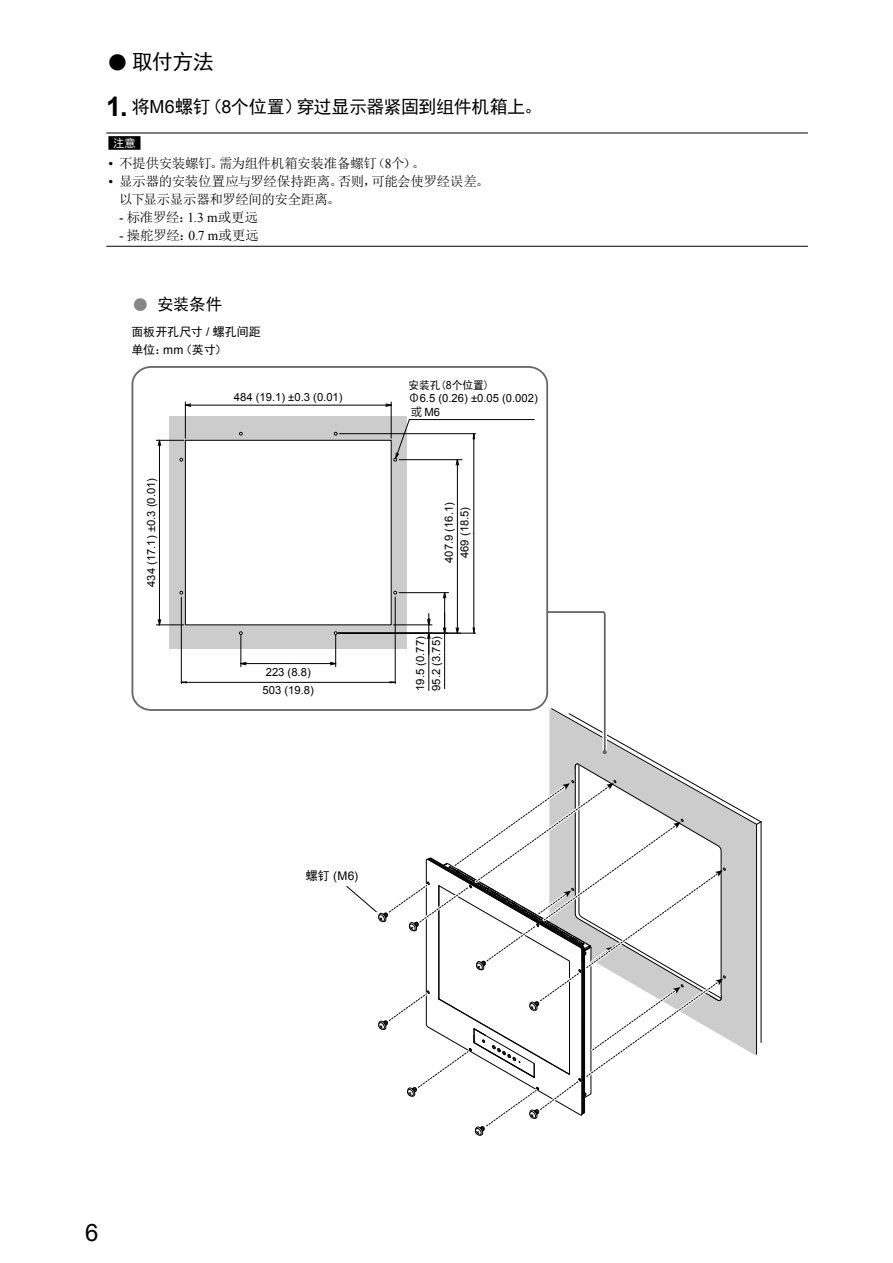
<style>
.page{position:relative;width:893px;height:1263px;background:#fff}
.page>*{position:absolute;margin:0;border:0;box-sizing:border-box;transform-origin:0 0}
.t1{font:24px "Arial";color:#000}
.t2{font:21px "Sim Hei";color:#000}
.t3{font:18px "Sim Hei";letter-spacing:-.025em;color:#000}
.t4{font:16.5px "Sim Hei";color:#000}
.t5{font:13.5px/18px "Sim Sun";letter-spacing:-.025em;color:#000}
.t6{font:12px/18px "Sim Hei";color:#000}
.t7{font:12px "Arial";color:#000}
.t8{font:11.25px/15.8px "Arial";color:#000}
.t9{font:11.25px "Sim Hei";color:#000;scale:.95 1}
.t10{font:11.25px "Sim Hei";color:#fff}
.s1{font-family:"Arial";font-weight:700;font-size:37.8px}
.s2{font-family:"Arial";font-weight:700;font-size:27px}
.s3{font-family:"Arial"}
.s4{font-family:"Times New Roman"}
.s5{font-family:"Arial";font-weight:700;font-size:29.7px;color:#878788}
.s6{font-family:"Koz Go Std"}
.s7{font-family:"Sim Hei"}
</style>
<div class="page">
<hr style="left:106px;top:133px;width:702px;height:1px;background:#000">
<hr style="left:106px;top:246px;width:702px;height:1px;background:#000">
<div style="left:108px;top:136px;width:32px;height:14px;background:#000"></div>
<hr style="left:761px;top:822px;width:1px;height:220px;background:#000">
<div style="left:169px;top:416px;width:238px;height:233px;background:#ccc"></div>
<div style="left:185px;top:440px;width:207px;height:185px;background:#fff;border:1px solid #000"></div>
<hr style="left:159px;top:533px;width:1px;height:92px;background:#000">
<hr style="left:159px;top:440px;width:1px;height:93px;background:#000">
<svg style="left:156px;top:619px;width:28px;height:7px"></svg>
<svg style="left:156px;top:439px;width:28px;height:7px"></svg>
<hr style="left:240px;top:636px;width:1px;height:31px;background:#000">
<hr style="left:335px;top:635px;width:1px;height:32px;background:#000">
<hr style="left:241px;top:663px;width:47px;height:1px;background:#000">
<hr style="left:288px;top:663px;width:48px;height:1px;background:#000">
<svg style="left:240px;top:661px;width:7px;height:5px"></svg>
<svg style="left:329px;top:661px;width:8px;height:5px"></svg>
<hr style="left:339px;top:433px;width:137px;height:1px;background:#000">
<hr style="left:473px;top:533px;width:1px;height:100px;background:#000">
<hr style="left:473px;top:434px;width:1px;height:99px;background:#000">
<svg style="left:472px;top:433px;width:3px;height:7px"></svg>
<hr style="left:399px;top:459px;width:63px;height:1px;background:#000">
<hr style="left:181px;top:597px;width:1px;height:86px;background:#000">
<hr style="left:181px;top:682px;width:107px;height:1px;background:#000">
<hr style="left:288px;top:682px;width:107px;height:1px;background:#000">
<hr style="left:391px;top:402px;width:1px;height:36px;background:#000">
<hr style="left:185px;top:402px;width:1px;height:36px;background:#000">
<hr style="left:288px;top:405px;width:103px;height:1px;background:#000">
<hr style="left:185px;top:405px;width:103px;height:1px;background:#000">
<svg style="left:385px;top:403px;width:7px;height:4px"></svg>
<svg style="left:184px;top:403px;width:8px;height:4px"></svg>
<hr style="left:410px;top:419px;width:124px;height:1px;background:#000">
<hr style="left:338px;top:633px;width:123px;height:1px;background:#000">
<hr style="left:457px;top:460px;width:1px;height:86px;background:#000">
<hr style="left:457px;top:546px;width:1px;height:87px;background:#000">
<svg style="left:455px;top:459px;width:5px;height:7px"></svg>
<svg style="left:239px;top:432px;width:4px;height:3px"></svg>
<svg style="left:393px;top:419px;width:17px;height:42px"></svg>
<svg style="left:334px;top:631px;width:3px;height:4px"></svg>
<svg style="left:239px;top:631px;width:4px;height:4px"></svg>
<div style="left:132px;top:366px;width:416px;height:345px;border:2px solid #666;border-radius:18px"></div>
<svg style="left:346px;top:591px;width:415px;height:544px"></svg>
<h2 class="t2" style="left:106px;top:51px;width:109px"><span class="s1">●</span>取付方法</h2>
<h3 class="t3" style="left:106px;top:98px;width:437px"><span class="s2">1.</span> 将<span class="s3">M6</span>螺钉（<span class="s3">8</span>个位置）穿过显示器紧固到组件机箱上。</h3>
<p class="t10" style="left:113px;top:137px;width:24px">注意</p>
<p class="t5" style="left:108px;top:154px;width:318px"><span class="s4">•</span> 不提供安装螺钉。需为组件机箱安装准备螺钉（<span class="s4">8</span>个）。</p>
<p class="t5" style="left:119px;top:172px;width:372px;text-indent:-11px"><span class="s4">•</span> 显示器的安装位置应与罗经保持距离。否则，可能会使罗经误差。以下显示显示器和罗经间的安全距离。</p>
<p class="t5" style="left:119px;top:208px;width:141px"><span class="s4">-</span> 标准罗经：<span class="s4">1.3 m</span>或更远</p>
<p class="t5" style="left:119px;top:226px;width:142px"><span class="s4">-</span> 操舵罗经：<span class="s4">0.7 m</span>或更远</p>
<h3 class="t4" style="left:132px;top:296px;width:92px"><span class="s5">●</span> 安装条件</h3>
<p class="t6" style="left:132px;top:323px;width:131px">面板开孔尺寸 <span class="s3">/</span> 螺孔间距单位：<span class="s3">mm</span>（英寸）</p>
<p class="t8" style="left:143px;top:587px;width:110px;rotate:-90deg">434 (17.1) ±0.3 (0.01)</p>
<p class="t8" style="left:234px;top:389px;width:110px">484 (19.1) ±0.3 (0.01)</p>
<p class="t8" style="left:266px;top:664px;width:47px">223 (8.8)</p>
<p class="t8" style="left:263px;top:682px;width:53px">503 (19.8)</p>
<p class="t9" style="left:408px;top:379px;width:87px">安装孔(<span class="s3">8</span>个位置)</p>
<p class="t8" style="left:408px;top:392px;width:131px;line-height:13.5px"><span class="s6">Φ</span>6.5 (0.26) ±0.05 (0.002)<span class="s6">或</span>M6</p>
<p class="t8" style="left:441px;top:563px;width:62px;rotate:-90deg">407.9 (16.1)</p>
<p class="t8" style="left:457px;top:558px;width:53px;rotate:-90deg">469 (18.5)</p>
<p class="t8" style="left:413px;top:691px;width:56px;rotate:-90deg">19.5 (0.77)<br>95.2 (3.75)</p>
<p class="t7" style="left:306px;top:868px;width:54px"><span class="s7">螺钉</span> (M6)</p>
<h1 class="t1" style="left:85px;top:1217px;width:15px">6</h1>
</div>
